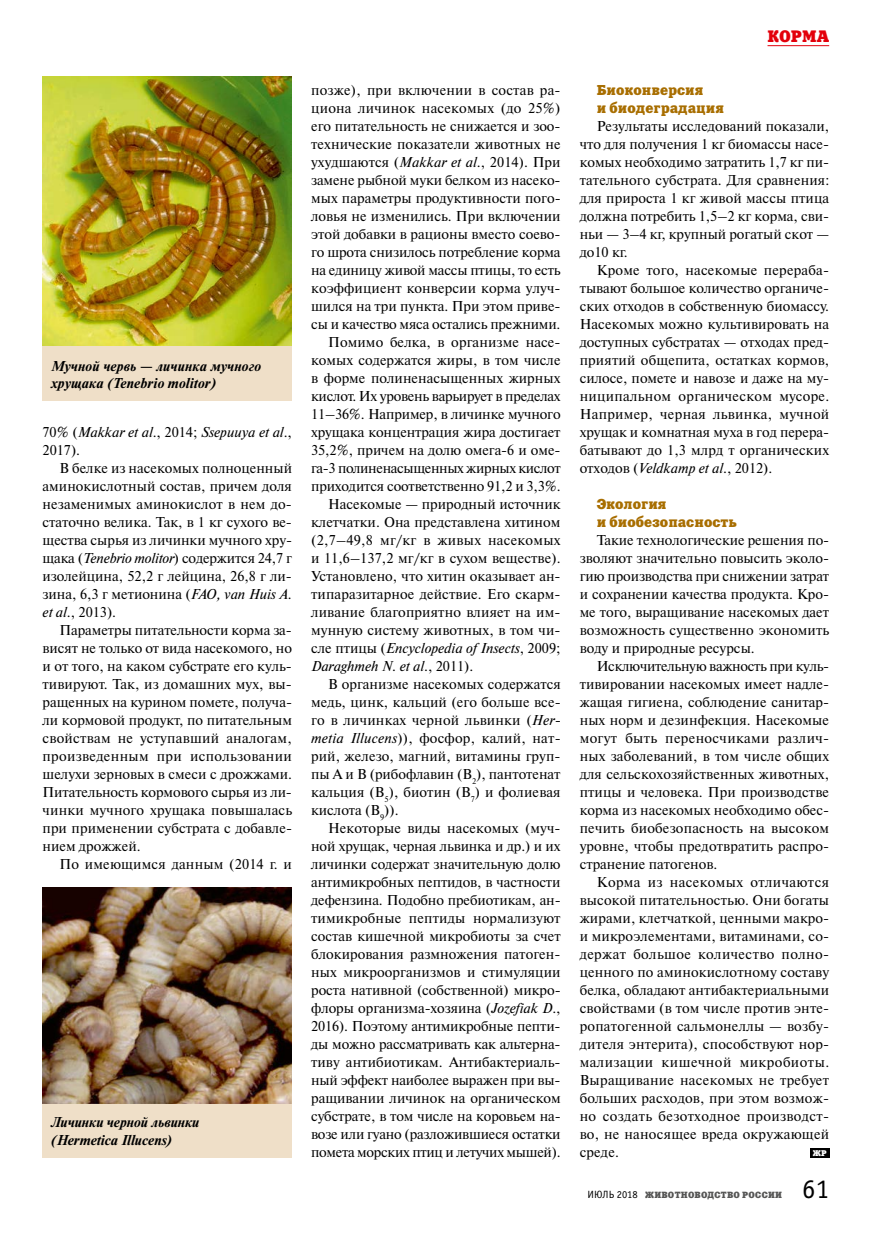
<style>
.page{position:relative;width:893px;height:1234px;background:#fff}
.page>*{position:absolute;margin:0;border:0;box-sizing:border-box;transform-origin:0 0}
.t1{font:27px "Officina Sans C";color:#000}
.t2{font:16.5px "Xenia C";color:#e3000b}
.t3{font:14.25px/18px "Newton C";color:#000;text-align:justify}
.t4{font:italic 14.25px/18px "Newton C";color:#000}
.t5{font:italic 700 14.25px/17.2px "Newton C";letter-spacing:.01em;color:#000}
.t6{font:14.25px "Newton C";letter-spacing:-.02em;color:#000}
.t7{font:14.25px/18px "Xenia C";color:#a86e00}
.t8{font:14.25px "Newton C";letter-spacing:-.025em;color:#000}
.t9{font:14.25px "Newton C";letter-spacing:.02em;color:#000}
.t10{font:9px "Xenia C";letter-spacing:.025em;color:#565655}
.t11{font:8.25px "Xenia C";color:#fff}
.s1{font-style:normal}
.s2{font-style:italic}
.s3{font-family:"Officina Sans C";font-size:10.5px;color:#000}
</style>
<div class="page">
<hr style="left:767px;top:45px;width:62px;height:1px;background:#e3000b">
<div style="left:810px;top:1147px;width:19px;height:10px;background:#000"></div>
<img style="left:43px;top:77px;width:249px;height:270px">
<div style="left:43px;top:347px;width:249px;height:54px;background:#efdfc8"></div>
<div style="left:43px;top:1103px;width:249px;height:54px;background:#efdfc8"></div>
<img style="left:43px;top:887px;width:249px;height:216px">
<p class="t5" style="left:51px;top:357px;width:211px">Мучной червь — личинка мучного хрущака (Tenebrio molitor)</p>
<p class="t4" style="left:43px;top:423px;width:251px"><span class="s1">70% (</span>Makkar et al<span class="s1">., 2014;</span> Ssepuuya et al<span class="s1">.,<br>2017).</span></p>
<p class="t3" style="left:43px;top:459px;width:251px;text-indent:17px">В белке из насекомых полноценный аминокислотный состав, причем доля незаменимых аминокислот в нем до&shy;статочно велика. Так, в 1 кг сухого ве&shy;щества сырья из личинки мучного хру&shy;щака (<span class="s2">Tenebrio molitor</span>) содержится 24,7 г изолейцина, 52,2 г лейцина, 26,8 г ли&shy;зина, 6,3 г метионина (<span class="s2">FAO, van Huis А. et al</span>., 2013).</p>
<p class="t3" style="left:43px;top:621px;width:251px;text-indent:17px">Параметры питательности корма за&shy;висят не только от вида насекомого, но и от того, на каком субстрате его куль&shy;тивируют. Так, из домашних мух, вы&shy;ращенных на курином помете, получа&shy;ли кормовой продукт, по питательным свойствам не уступавший аналогам, произведенным при использовании шелухи зерновых в смеси с дрожжами.<br>Питательность кормового сырья из ли&shy;чинки мучного хрущака повышалась при применении субстрата с добавле&shy;нием дрожжей.</p>
<p class="t3" style="left:60px;top:855px;width:234px">По имеющимся данным (2014 г. и</p>
<p class="t5" style="left:51px;top:1113px;width:150px">Личинки черной львинки (Hermetica Illucens)</p>
<p class="t3" style="left:311px;top:81px;width:251px">позже), при включении в состав ра-</p>
<p class="t3" style="left:311px;top:99px;width:251px">циона личинок насекомых (до 25%)</p>
<p class="t3" style="left:311px;top:117px;width:251px">его питательность не снижается и зоо-</p>
<p class="t3" style="left:311px;top:135px;width:251px">технические показатели животных не</p>
<p class="t3" style="left:311px;top:153px;width:251px">ухудшаются (<span class="s2">Makkar et al</span>., 2014). При</p>
<p class="t3" style="left:311px;top:171px;width:251px">замене рыбной муки белком из насеко-</p>
<p class="t3" style="left:311px;top:189px;width:251px">мых параметры продуктивности пого-</p>
<p class="t3" style="left:311px;top:207px;width:251px">ловья не изменились. При включении</p>
<p class="t3" style="left:311px;top:225px;width:251px">этой добавки в рационы вместо соево-</p>
<p class="t3" style="left:311px;top:243px;width:251px">го шрота снизилось потребление корма</p>
<p class="t3" style="left:311px;top:261px;width:251px">на единицу живой массы птицы, то есть</p>
<p class="t3" style="left:311px;top:279px;width:251px">коэффициент конверсии корма улуч-</p>
<p class="t3" style="left:311px;top:297px;width:251px">шился на три пункта. При этом приве-</p>
<p class="t3" style="left:311px;top:315px;width:251px">сы и качество мяса остались прежними.</p>
<p class="t3" style="left:328px;top:333px;width:234px">Помимо белка, в организме насе-</p>
<p class="t3" style="left:311px;top:351px;width:251px">комых содержатся жиры, в том числе</p>
<p class="t3" style="left:311px;top:369px;width:251px">в форме полиненасыщенных жирных</p>
<p class="t6" style="left:311px;top:388px;width:251px">кислот. Их уровень варьирует в пределах</p>
<p class="t3" style="left:311px;top:405px;width:251px">11–36%. Например, в личинке мучного</p>
<p class="t3" style="left:311px;top:423px;width:251px">хрущака концентрация жира достигает</p>
<p class="t3" style="left:311px;top:441px;width:251px">35,2%, причем на долю омега-6 и оме-</p>
<p class="t8" style="left:311px;top:460px;width:251px">га-3 полиненасыщенных жирных кислот</p>
<p class="t3" style="left:311px;top:477px;width:251px">приходится соответственно 91,2 и 3,3%.</p>
<p class="t3" style="left:328px;top:495px;width:234px">Насекомые — природный источник</p>
<p class="t3" style="left:311px;top:513px;width:251px">клетчатки. Она представлена хитином</p>
<p class="t9" style="left:311px;top:532px;width:251px">(2,7–49,8 мг/кг в живых насекомых</p>
<p class="t3" style="left:311px;top:549px;width:251px">и 11,6–137,2 мг/кг в сухом веществе).</p>
<p class="t3" style="left:311px;top:567px;width:251px">Установлено, что хитин оказывает ан-</p>
<p class="t3" style="left:311px;top:585px;width:251px">типаразитарное действие. Его скарм-</p>
<p class="t3" style="left:311px;top:603px;width:251px">ливание благоприятно влияет на им-</p>
<p class="t3" style="left:311px;top:621px;width:251px">мунную систему животных, в том чи-</p>
<p class="t4" style="left:311px;top:639px;width:251px"><span class="s1">сле птицы (</span>Encyclopedia of Insects<span class="s1">, 2009;</span></p>
<p class="t4" style="left:311px;top:657px;width:164px">Daraghmeh N. et al<span class="s1">., 2011).</span></p>
<p class="t3" style="left:328px;top:675px;width:234px">В организме насекомых содержатся</p>
<p class="t3" style="left:311px;top:693px;width:251px">медь, цинк, кальций (его больше все-</p>
<p class="t3" style="left:311px;top:711px;width:251px">го в личинках черной львинки (<span class="s2">Her-</span></p>
<p class="t3" style="left:311px;top:729px;width:251px"><span class="s2">metia Illucens</span>)), фосфор, калий, нат-</p>
<p class="t3" style="left:311px;top:747px;width:251px">рий, железо, магний, витамины груп-</p>
<p class="t3" style="left:311px;top:765px;width:251px">пы А и В (рибофлавин (В<sub>2</sub>), пантотенат</p>
<p class="t3" style="left:311px;top:783px;width:251px">кальция (B<sub>5</sub>), биотин (B<sub>7</sub>) и фолиевая</p>
<p class="t3" style="left:311px;top:801px;width:89px">кислота (B<sub>9</sub>)).</p>
<p class="t3" style="left:328px;top:819px;width:234px">Некоторые виды насекомых (муч-</p>
<p class="t3" style="left:311px;top:837px;width:251px">ной хрущак, черная львинка и др.) и их</p>
<p class="t3" style="left:311px;top:855px;width:251px">личинки содержат значительную долю</p>
<p class="t3" style="left:311px;top:873px;width:251px">антимикробных пептидов, в частности</p>
<p class="t3" style="left:311px;top:891px;width:251px">дефензина. Подобно пребиотикам, ан-</p>
<p class="t3" style="left:311px;top:909px;width:251px">тимикробные пептиды нормализуют</p>
<p class="t3" style="left:311px;top:927px;width:251px">состав кишечной микробиоты за счет</p>
<p class="t3" style="left:311px;top:945px;width:251px">блокирования размножения патоген-</p>
<p class="t3" style="left:311px;top:963px;width:251px">ных микроорганизмов и стимуляции</p>
<p class="t3" style="left:311px;top:981px;width:251px">роста нативной (собственной) микро-</p>
<p class="t3" style="left:311px;top:999px;width:251px">флоры организма-хозяина (<span class="s2">Jozefiak D</span>.,</p>
<p class="t3" style="left:311px;top:1017px;width:251px">2016). Поэтому антимикробные пепти-</p>
<p class="t3" style="left:311px;top:1035px;width:251px">ды можно рассматривать как альтерна-</p>
<p class="t3" style="left:311px;top:1053px;width:251px">тиву антибиотикам. Антибактериаль-</p>
<p class="t3" style="left:311px;top:1071px;width:251px">ный эффект наиболее выражен при вы-</p>
<p class="t3" style="left:311px;top:1089px;width:251px">ращивании личинок на органическом</p>
<p class="t3" style="left:311px;top:1107px;width:251px">субстрате, в том числе на коровьем на-</p>
<p class="t3" style="left:311px;top:1125px;width:251px">возе или гуано (разложившиеся остатки</p>
<p class="t6" style="left:311px;top:1144px;width:251px">помета морских птиц и летучих мышей).</p>
<p class="t2" style="left:767px;top:26px;width:63px">КОРМА</p>
<p class="t7" style="left:597px;top:81px;width:129px">Биоконверсия<br>и биодеградация</p>
<p class="t3" style="left:580px;top:117px;width:251px;text-indent:17px">Результаты исследований показали, что для получения 1 кг биомассы насе&shy;комых необходимо затратить 1,7 кг пи&shy;тательного субстрата. Для сравнения: для прироста 1 кг живой массы птица должна потребить 1,5–2 кг корма, сви&shy;ньи — 3–4 кг, крупный рогатый скот — до10 кг.</p>
<p class="t3" style="left:580px;top:261px;width:251px;text-indent:17px">Кроме того, насекомые перераба&shy;тывают большое количество органиче&shy;ских отходов в собственную биомассу.<br>Насекомых можно культивировать на доступных субстратах — отходах пред&shy;приятий общепита, остатках кормов, силосе, помете и навозе и даже на му&shy;ниципальном органическом мусоре.<br>Например, черная львинка, мучной хрущак и комнатная муха в год перера&shy;батывают до 1,3 млрд т органических отходов (<span class="s2">Veldkamp et al</span>., 2012).</p>
<p class="t7" style="left:597px;top:494px;width:141px">Экология<br>и биобезопасность</p>
<p class="t3" style="left:580px;top:531px;width:251px;text-indent:17px">Такие технологические решения по&shy;зволяют значительно повысить эколо&shy;гию производства при снижении затрат и сохранении качества продукта. Кро&shy;ме того, выращивание насекомых дает возможность существенно экономить воду и природные ресурсы.</p>
<p class="t3" style="left:580px;top:657px;width:251px;text-indent:17px">Исключительную важность при куль&shy;тивировании насекомых имеет надле&shy;жащая гигиена, соблюдение санитар&shy;ных норм и дезинфекция. Насекомые могут быть переносчиками различ&shy;ных заболеваний, в том числе общих для сельскохозяйственных животных, птицы и человека. При производстве корма из насекомых необходимо обес&shy;печить биобезопасность на высоком уровне, чтобы предотвратить распро&shy;странение патогенов.</p>
<p class="t3" style="left:580px;top:873px;width:251px;text-align:left;text-indent:17px">Корма из насекомых отличаются высокой питательностью. Они богаты жирами, клетчаткой, ценными макро&shy;и микроэлементами, витаминами, со&shy;держат большое количество полно&shy;ценного по аминокислотному составу белка, обладают антибактериальными свойствами (в том числе против энте&shy;ропатогенной сальмонеллы — возбу&shy;дителя энтерита), способствуют нор&shy;мализации кишечной микробиоты.<br>Выращивание насекомых не требует больших расходов, при этом возмож&shy;но создать безотходное производст&shy;во, не наносящее вреда окружающей среде.</p>
<p class="t11" style="left:813px;top:1147px;width:15px">ЖР</p>
<p class="t10" style="left:588px;top:1188px;width:196px"><span class="s3">ИЮЛЬ 2018</span> ЖИВОТНОВОДСТВО РОССИИ</p>
<h1 class="t1" style="left:802px;top:1174px;width:28px">61</h1>
</div>
